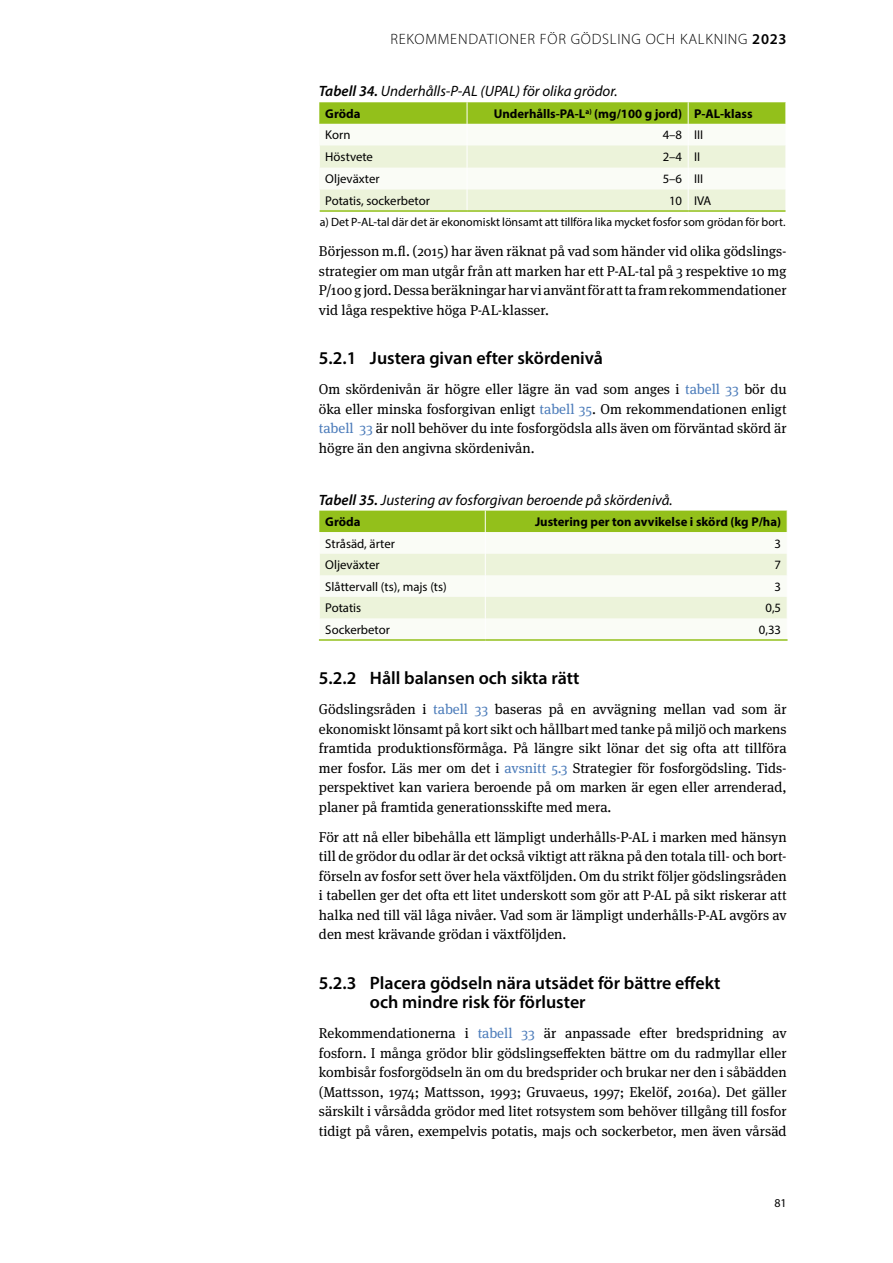
<style>
.page{position:relative;width:893px;height:1263px;background:#fff}
.page>*{position:absolute;margin:0;border:0;box-sizing:border-box;transform-origin:0 0}
.t1{font:600 18px/19.5px "Myriad Pro";color:#000}
.Överrubrik{font:italic 15px "Myriad Pro";color:#000}
.t2{font:300 15px "Myriad Pro";letter-spacing:.05em;color:#000}
.Brödtext{font:14.25px/19.5px "Meta Serif OT";color:#000;text-align:justify}
.Tabelltext_-_Vänster{font:12.75px "Myriad Pro";color:#000}
.R1_-_vänster{font:700 12.75px "Myriad Pro";color:#000}
.Tabelltext_-_Höger{font:12.75px "Myriad Pro";color:#000}
.Referens_under_tabel{font:12px "Myriad Pro";color:#000}
.s1{font-weight:600}
.s2{color:#4c7cba}
</style>
<div class="page">
<svg style="left:319px;top:102px;width:467px;height:110px"></svg>
<hr style="left:320px;top:210px;width:147px;height:2px;background:#93c01b">
<hr style="left:467px;top:210px;width:221px;height:2px;background:#93c01b">
<hr style="left:688px;top:210px;width:97px;height:2px;background:#93c01b">
<svg style="left:319px;top:511px;width:469px;height:108px"></svg>
<hr style="left:319px;top:639px;width:166px;height:2px;background:#93c01b">
<hr style="left:485px;top:639px;width:302px;height:2px;background:#93c01b">
<p class="t2" style="left:390px;top:30px;width:398px">REKOMMENDATIONER FÖR GÖDSLING OCH KALKNING <span class="s1">2023</span></p>
<p class="Överrubrik" style="left:319px;top:82px;width:300px"><span class="s1">Tabell 34.</span> Underhålls-P-AL (UPAL) för olika grödor.</p>
<p class="R1_-_vänster" style="left:325px;top:105px;width:37px">Gröda</p>
<p class="R1_-_vänster" style="left:494px;top:105px;width:190px">Underhålls-PA-L<sup>a)</sup> (mg/100 g jord)</p>
<p class="R1_-_vänster" style="left:694px;top:105px;width:60px">P-AL-klass</p>
<p class="Tabelltext_-_Vänster" style="left:325px;top:127px;width:27px">Korn</p>
<p class="Tabelltext_-_Höger" style="left:663px;top:127px;width:21px">4–8</p>
<p class="Tabelltext_-_Vänster" style="left:694px;top:127px;width:11px">III</p>
<p class="Tabelltext_-_Vänster" style="left:325px;top:149px;width:49px">Höstvete</p>
<p class="Tabelltext_-_Höger" style="left:663px;top:149px;width:21px">2–4</p>
<p class="Tabelltext_-_Vänster" style="left:694px;top:149px;width:8px">II</p>
<p class="Tabelltext_-_Vänster" style="left:325px;top:171px;width:56px">Oljeväxter</p>
<p class="Tabelltext_-_Höger" style="left:663px;top:171px;width:21px">5–6</p>
<p class="Tabelltext_-_Vänster" style="left:694px;top:171px;width:11px">III</p>
<p class="Tabelltext_-_Vänster" style="left:325px;top:193px;width:106px">Potatis, sockerbetor</p>
<p class="Tabelltext_-_Höger" style="left:669px;top:193px;width:15px">10</p>
<p class="Tabelltext_-_Vänster" style="left:694px;top:193px;width:19px">IVA</p>
<p class="Referens_under_tabel" style="left:320px;top:215px;width:467px">a) Det P-AL-tal där det är ekonomiskt lönsamt att tillföra lika mycket fosfor som grödan för bort.</p>
<p class="Brödtext" style="left:319px;top:242px;width:469px">Börjesson m.fl. (2015) har även räknat på vad som händer vid olika gödslings&shy;strategier om man utgår från att marken har ett P-AL-tal på 3 respektive 10 mg P/100 g jord. Dessa beräkningar har vi använt för att ta fram rekommendationer vid låga respektive höga P-AL-klasser.</p>
<h3 class="t1" style="left:319px;top:348px;width:286px">5.2.1 Justera givan efter skördenivå</h3>
<p class="Brödtext" style="left:319px;top:380px;width:469px">Om skördenivån är högre eller lägre än vad som anges i <span class="s2">tabell 33</span> bör du öka eller minska fosforgivan enligt <span class="s2">tabell 35</span>. Om rekommendationen enligt <span class="s2">tabell 33</span> är noll behöver du inte fosforgödsla alls även om förväntad skörd är högre än den angivna skördenivån.</p>
<p class="Överrubrik" style="left:319px;top:490px;width:355px"><span class="s1">Tabell 35.</span> Justering av fosforgivan beroende på skördenivå.</p>
<p class="R1_-_vänster" style="left:325px;top:513px;width:37px">Gröda</p>
<p class="R1_-_vänster" style="left:535px;top:513px;width:248px">Justering per ton avvikelse i skörd (kg P/ha)</p>
<p class="Tabelltext_-_Vänster" style="left:325px;top:536px;width:71px">Stråsäd, ärter</p>
<p class="Tabelltext_-_Höger" style="left:775px;top:536px;width:8px">3</p>
<p class="Tabelltext_-_Vänster" style="left:325px;top:557px;width:56px">Oljeväxter</p>
<p class="Tabelltext_-_Höger" style="left:775px;top:557px;width:8px">7</p>
<p class="Tabelltext_-_Vänster" style="left:325px;top:579px;width:123px">Slåttervall (ts), majs (ts)</p>
<p class="Tabelltext_-_Höger" style="left:775px;top:579px;width:8px">3</p>
<p class="Tabelltext_-_Vänster" style="left:325px;top:600px;width:38px">Potatis</p>
<p class="Tabelltext_-_Höger" style="left:765px;top:600px;width:17px">0,5</p>
<p class="Tabelltext_-_Vänster" style="left:325px;top:622px;width:66px">Sockerbetor</p>
<p class="Tabelltext_-_Höger" style="left:759px;top:622px;width:24px">0,33</p>
<h3 class="t1" style="left:319px;top:668px;width:262px">5.2.2 Håll balansen och sikta rätt</h3>
<p class="Brödtext" style="left:319px;top:700px;width:469px">Gödslingsråden i <span class="s2">tabell 33</span> baseras på en avvägning mellan vad som är ekonomiskt lönsamt på kort sikt och hållbart med tanke på miljö och markens framtida produktionsförmåga. På längre sikt lönar det sig ofta att tillföra mer fosfor. Läs mer om det i <span class="s2">avsnitt 5.3</span> Strategier för fosforgödsling. Tids&shy;perspektivet kan variera beroende på om marken är egen eller arrenderad, planer på framtida generationsskifte med mera.</p>
<p class="Brödtext" style="left:319px;top:827px;width:469px">För att nå eller bibehålla ett lämpligt underhålls-P-AL i marken med hänsyn till de grödor du odlar är det också viktigt att räkna på den totala till- och bort&shy;förseln av fosfor sett över hela växtföljden. Om du strikt följer gödslingsråden i tabellen ger det ofta ett litet underskott som gör att P-AL på sikt riskerar att halka ned till väl låga nivåer. Vad som är lämpligt underhålls-P-AL avgörs av den mest krävande grödan i växtföljden.</p>
<h3 class="t1" style="left:370px;top:972px;width:352px;text-indent:-51px">5.2.3 Placera gödseln nära utsädet för bättre effekt och mindre risk för förluster</h3>
<p class="Brödtext" style="left:319px;top:1024px;width:469px">Rekommendationerna i <span class="s2">tabell 33</span> är anpassade efter bredspridning av fosforn. I många grödor blir gödslingseffekten bättre om du radmyllar eller kombisår fosforgödseln än om du bredsprider och brukar ner den i såbädden (Mattsson, 1974; Mattsson, 1993; Gruvaeus, 1997; Ekelöf, 2016a). Det gäller särskilt i vårsådda grödor med litet rotsystem som behöver tillgång till fosfor tidigt på våren, exempelvis potatis, majs och sockerbetor, men även vårsäd</p>
<p class="Referens_under_tabel" style="left:774px;top:1196px;width:14px">81</p>
</div>
